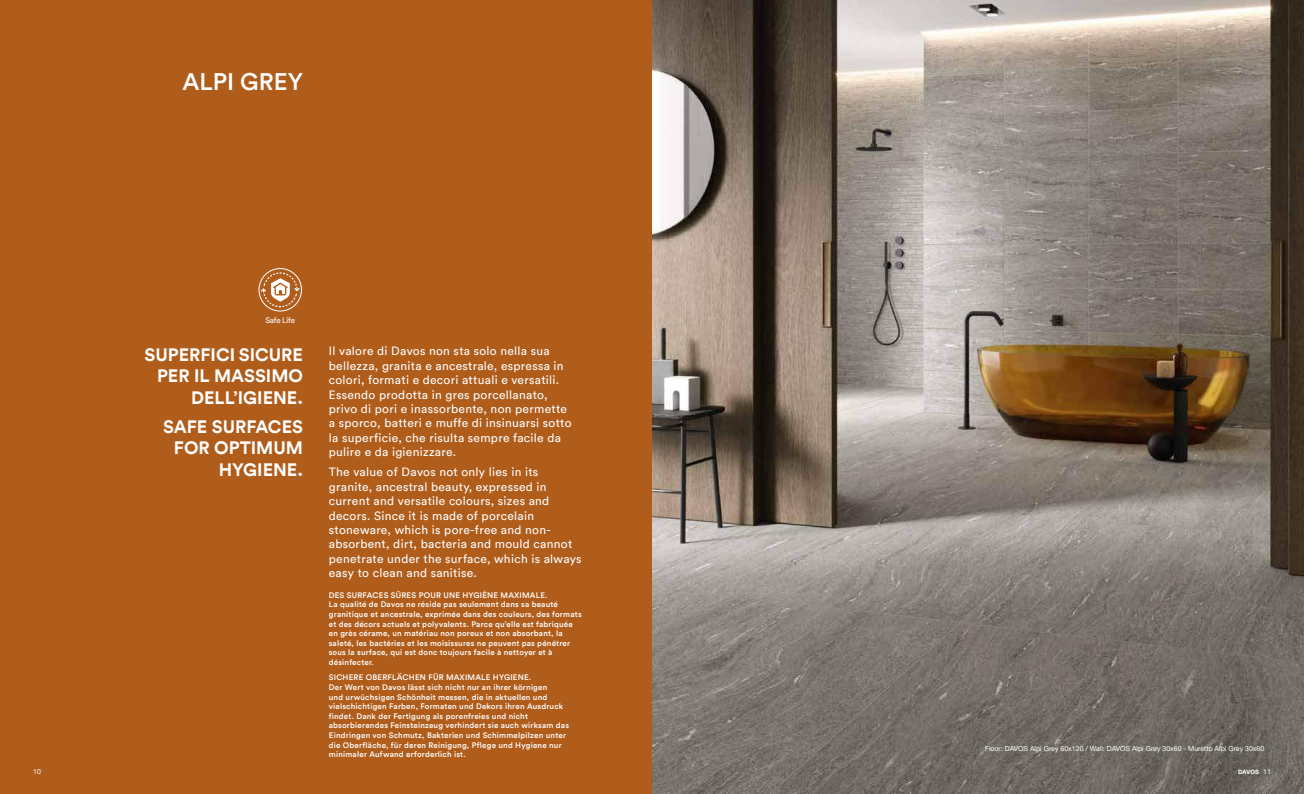
<style>
.page{position:relative;width:1304px;height:794px;background:#fff}
.page>*{position:absolute;margin:0;border:0;box-sizing:border-box;transform-origin:0 0}
.t1{font:500 24px "Circular";color:#fff}
.t2{font:700 18px/21.6px "Circular";color:#fff;text-align:right}
.t3{font:12px/14.4px "Circular";letter-spacing:.025em;color:#fff}
.t4{font:500 8px/9.6px "Circular";letter-spacing:.025em;color:#fff}
.t5{font:8px "Circular";letter-spacing:-.03em;color:#fff}
.t6{font:7px "Helvetica Neue LT Com";color:#fff}
.t7{font:7px "Helvetica Neue LT Std";color:#fff}
.t8{font:700 6px "Helvetica Neue LT Std";letter-spacing:.01em;color:#fff}
.s1{font-weight:400;font-size:7px}
</style>
<div class="page">
<img style="left:652px;top:0;width:652px;height:794px">
<div style="left:0;top:0;width:652px;height:794px;background:#b05c1b"></div>
<svg style="left:259px;top:268px;width:42px;height:43px"></svg>
<div style="left:259px;top:268px;width:43px;height:43px;border:1px solid #fff;border-radius:50%"></div>
<svg style="left:261px;top:272px;width:39px;height:35px"></svg>
<p class="t7" style="left:33px;top:768px;width:9px">10</p>
<h1 class="t1" style="left:182px;top:68px;width:122px">ALPI GREY</h1>
<p class="t5" style="left:265px;top:316px;width:31px">Safe Life</p>
<h2 class="t2" style="left:145px;top:343px;width:160px">SUPERFICI SICURE<br>PER IL MASSIMO<br>DELL’IGIENE.</h2>
<h2 class="t2" style="left:163px;top:415px;width:141px">SAFE SURFACES<br>FOR OPTIMUM<br>HYGIENE.</h2>
<p class="t3" style="left:329px;top:344px;width:244px">Il valore di Davos non sta solo nella sua bellezza, granita e ancestrale, espressa in colori, formati e decori attuali e versatili.<br>Essendo prodotta in gres porcellanato, privo di pori e inassorbente, non permette a sporco, batteri e muffe di insinuarsi sotto la superficie, che risulta sempre facile da pulire e da igienizzare.</p>
<p class="t3" style="left:329px;top:465px;width:254px">The value of Davos not only lies in its granite, ancestral beauty, expressed in current and versatile colours, sizes and decors. Since it is made of porcelain stoneware, which is pore-free and non&shy;absorbent, dirt, bacteria and mould cannot penetrate under the surface, which is always easy to clean and sanitise.</p>
<p class="t4" style="left:329px;top:590px;width:254px">DES SURFACES SÛRES POUR UNE HYGIÈNE MAXIMALE.<br>La qualité de Davos ne réside pas seulement dans sa beauté granitique et ancestrale, exprimée dans des couleurs, des formats et des décors actuels et polyvalents. Parce qu’elle est fabriquée en grès cérame, un matériau non poreux et non absorbant, la saleté, les bactéries et les moisissures ne peuvent pas pénétrer sous la surface, qui est donc toujours facile à nettoyer et à désinfecter.</p>
<p class="t4" style="left:329px;top:673px;width:242px">SICHERE OBERFLÄCHEN FÜR MAXIMALE HYGIENE.<br>Der Wert von Davos lässt sich nicht nur an ihrer körnigen<br>und urwüchsigen Schönheit messen, die in aktuellen und vielschichtigen Farben, Formaten und Dekors ihren Ausdruck findet. Dank der Fertigung als porenfreies und nicht absorbierendes Feinsteinzeug verhindert sie auch wirksam das Eindringen von Schmutz, Bakterien und Schimmelpilzen unter die Oberfläche, für deren Reinigung, Pflege und Hygiene nur minimaler Aufwand erforderlich ist.</p>
<p class="t6" style="left:985px;top:746px;width:281px">Floor: DAVOS Alpi Grey 60x120 / Wall: DAVOS Alpi Grey 30x60 - Muretto Alpi Grey 30x60</p>
<p class="t8" style="left:1238px;top:768px;width:34px">DAVOS <span class="s1">11</span></p>
</div>
